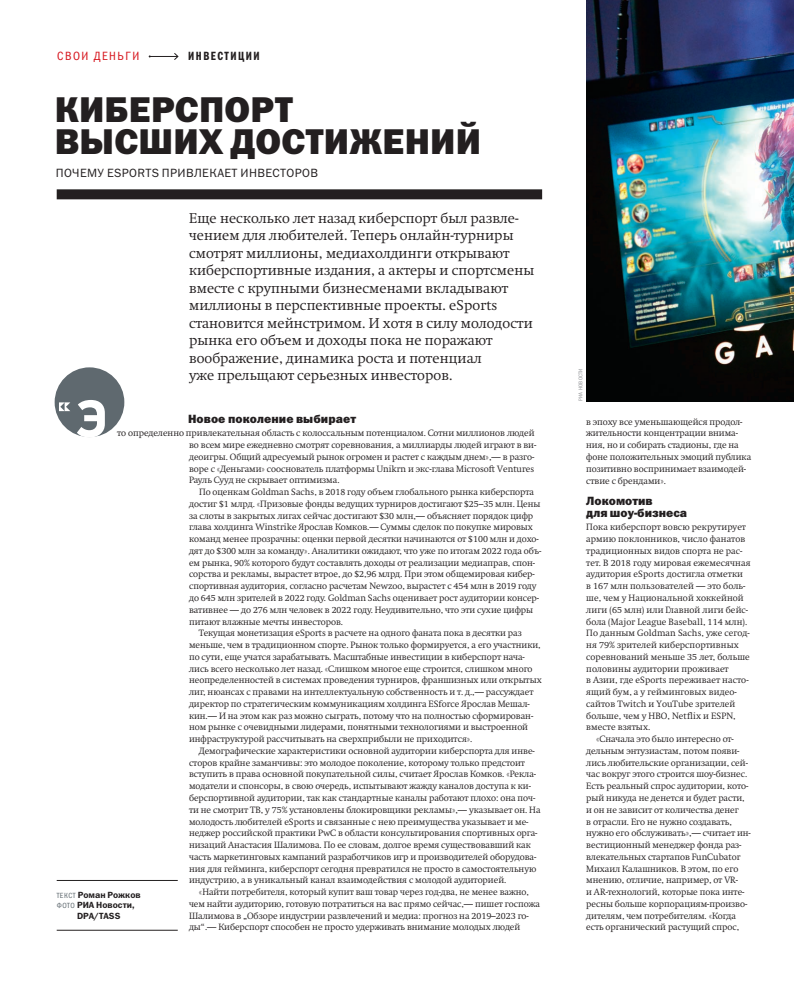
<style>
.page{position:relative;width:794px;height:993px;background:#fff}
.page>*{position:absolute;margin:0;border:0;box-sizing:border-box;transform-origin:0 0}
.t1{font:36px/32px "Franklin Gothic Heavy ITC";letter-spacing:.005em;color:#231f20}
.t2{font:14px/17.5px "Swift Light C";letter-spacing:.01em;color:#231f20}
.t3{font:12px/11.7px "Franklin Gothic Heavy ITC";letter-spacing:.005em;color:#231f20}
.t4{font:12px "Franklin Gothic Book ITC";letter-spacing:.03em;color:#231f20}
.t5{font:12px "Franklin Gothic Book Cond ITC";letter-spacing:.125em;color:#d7171f}
.t6{font:12px "Franklin Gothic Demi Cmp ITC";letter-spacing:.125em;color:#231f20}
.t7{font:9px/11.8px "Swift Light C";color:#231f20}
.t8{font:9px "Franklin Gothic Demi ITC";color:#231f20}
.t9{font:5.5px "Franklin Gothic Book Cond ITC";letter-spacing:.04em;color:#939598}
.s1{font-family:"Franklin Gothic Book Cond ITC";font-size:7.5px;color:#5f696f}
</style>
<div class="page">
<svg style="left:149px;top:53px;width:30px;height:7px"></svg>
<hr style="left:57px;top:929px;width:121px;height:1px;background:#231f20">
<div style="left:57px;top:189px;width:485px;height:10px;background:#231f20"></div>
<hr style="left:57px;top:879px;width:121px;height:1px;background:#231f20">
<img style="left:586px;top:0;width:208px;height:401px">
<div style="left:55px;top:367px;width:69px;height:70px;background:#5f696f;border-radius:50%"></div>
<svg style="left:77px;top:400px;width:28px;height:37px"></svg>
<svg style="left:59px;top:402px;width:11px;height:9px"></svg>
<h3 class="t5" style="left:57px;top:49px;width:84px">СВОИ ДЕНЬГИ</h3>
<h3 class="t6" style="left:188px;top:49px;width:73px">ИНВЕСТИЦИИ</h3>
<h1 class="t1" style="left:55px;top:95px;width:428px">КИБЕРСПОРТ<br>ВЫСШИХ ДОСТИЖЕНИЙ</h1>
<h3 class="t4" style="left:56px;top:165px;width:264px">ПОЧЕМУ ESPORTS ПРИВЛЕКАЕТ ИНВЕСТОРОВ</h3>
<p class="t2" style="left:189px;top:209px;width:347px">Еще несколько лет назад киберспорт был развле&shy;чением для любителей. Теперь онлайн-турниры смотрят миллионы, медиахолдинги открывают киберспортивные издания, а актеры и спортсмены вместе с крупными бизнесменами вкладывают миллионы в перспективные проекты. eSports становится мейнстримом. И хотя в силу молодости рынка его объем и доходы пока не поражают воображение, динамика роста и -потенциал<br>уже прельщают серьезных инвесторов.</p>
<h3 class="t3" style="left:188px;top:413px;width:169px">Новое поколение выбирает</h3>
<p class="t7" style="left:189px;top:427px;width:349px;text-indent:-72px">то определенно привлекательная область с колоссальным потенциалом. Сотни миллионов людей во всем мире ежедневно смотрят соревнования, а миллиарды людей играют в ви&shy;деоигры. Общий адресуемый рынок огромен и растет с каждым днем»,— в разго&shy;воре с «Деньгами» сооснователь платформы Unikrn и экс-глава Microsoft Ventures Рауль Сууд не скрывает оптимизма.</p>
<p class="t7" style="left:199px;top:486px;width:336px">По оценкам Goldman Sachs, в 2018 году объем глобального рынка киберспорта</p>
<p class="t7" style="left:189px;top:497px;width:353px">достиг $1 млрд. «Призовые фонды ведущих турниров достигают $25–35 млн. Цены</p>
<p class="t7" style="left:189px;top:509px;width:346px">за слоты в закрытых лигах сейчас достигают $30 млн,— объясняет порядок цифр</p>
<p class="t7" style="left:189px;top:521px;width:345px">глава холдинга Winstrike Ярослав Комков.— Суммы сделок по покупке мировых</p>
<p class="t7" style="left:189px;top:533px;width:351px">команд менее прозрачны: оценки первой десятки начинаются от $100 млн и дохо-</p>
<p class="t7" style="left:189px;top:544px;width:354px">дят до $300 млн за команду». Аналитики ожидают, что уже по итогам 2022 года объ-</p>
<p class="t7" style="left:189px;top:556px;width:348px">ем рынка, 90% которого будут составлять доходы от реализации медиаправ, спон-</p>
<p class="t7" style="left:189px;top:568px;width:347px">сорства и рекламы, вырастет втрое, до $2,96 млрд. При этом общемировая кибер-</p>
<p class="t7" style="left:189px;top:580px;width:349px">спортивная аудитория, согласно расчетам Newzoo, вырастет с 454 млн в 2019 году</p>
<p class="t7" style="left:189px;top:592px;width:351px">до 645 млн зрителей в 2022 году. Goldman Sachs оценивает рост аудитории консер-</p>
<p class="t7" style="left:189px;top:603px;width:346px">вативнее — до 276 млн человек в 2022 году. Неудивительно, что эти сухие цифры</p>
<p class="t7" style="left:189px;top:615px;width:155px">питают влажные мечты инвесторов.</p>
<p class="t7" style="left:199px;top:627px;width:324px">Текущая монетизация eSports в расчете на одного фаната пока в десятки раз</p>
<p class="t7" style="left:189px;top:639px;width:353px">меньше, чем в традиционном спорте. Рынок только формируется, а его участники,</p>
<p class="t7" style="left:189px;top:650px;width:337px">по сути, еще учатся зарабатывать. Масштабные инвестиции в киберспорт нача-</p>
<p class="t7" style="left:189px;top:662px;width:345px">лись всего несколько лет назад. «Слишком многое еще строится, слишком много</p>
<p class="t7" style="left:189px;top:674px;width:354px">неопределенностей в системах проведения турниров, франшизных или открытых</p>
<p class="t7" style="left:189px;top:686px;width:346px">лиг, нюансах с правами на интеллектуальную собственность и т. д.,— рассуждает</p>
<p class="t7" style="left:189px;top:697px;width:342px">директор по стратегическим коммуникациям холдинга ESforce Ярослав Мешал-</p>
<p class="t7" style="left:189px;top:709px;width:346px">кин.— И на этом как раз можно сыграть, потому что на полностью сформирован-</p>
<p class="t7" style="left:189px;top:721px;width:340px">ном рынке с очевидными лидерами, понятными технологиями и выстроенной</p>
<p class="t7" style="left:189px;top:733px;width:285px">инфраструктурой рассчитывать на сверхприбыли не приходится».</p>
<p class="t7" style="left:199px;top:744px;width:337px">Демографические характеристики основной аудитории киберспорта для инве-</p>
<p class="t7" style="left:189px;top:756px;width:337px">сторов крайне заманчивы: это молодое поколение, которому только предстоит</p>
<p class="t7" style="left:189px;top:768px;width:349px">вступить в права основной покупательной силы, считает Ярослав Комков. «Рекла-</p>
<p class="t7" style="left:189px;top:780px;width:343px">модатели и спонсоры, в свою очередь, испытывают жажду каналов доступа к ки-</p>
<p class="t7" style="left:189px;top:791px;width:348px">берспортивной аудитории, так как стандартные каналы работают плохо: она поч-</p>
<p class="t7" style="left:189px;top:803px;width:353px">ти не смотрит ТВ, у 75% установлены блокировщики рекламы»,— указывает он. На</p>
<p class="t7" style="left:189px;top:815px;width:341px">молодость любителей eSports и связанные с нею преимущества указывает и ме-</p>
<p class="t7" style="left:189px;top:827px;width:350px">неджер российской практики PwC в области консультирования спортивных орга-</p>
<p class="t7" style="left:189px;top:838px;width:343px">низаций Анастасия Шалимова. По ее словам, долгое время существовавший как</p>
<p class="t7" style="left:189px;top:850px;width:349px">часть маркетинговых кампаний разработчиков игр и производителей оборудова-</p>
<p class="t7" style="left:189px;top:862px;width:349px">ния для гейминга, киберспорт сегодня превратился не просто в самостоятельную</p>
<p class="t7" style="left:189px;top:874px;width:319px">индустрию, а в уникальный канал взаимодействия с молодой аудиторией.</p>
<p class="t7" style="left:199px;top:885px;width:331px">«Найти потребителя, который купит ваш товар через год-два, не менее важно,</p>
<p class="t7" style="left:189px;top:897px;width:352px">чем найти аудиторию, готовую потратиться на вас прямо сейчас,— пишет госпожа</p>
<p class="t7" style="left:189px;top:909px;width:341px">Шалимова в „Обзоре индустрии развлечений и медиа: прогноз на 2019–2023 го-</p>
<p class="t7" style="left:189px;top:921px;width:333px">ды“.— Киберспорт способен не просто удерживать внимание молодых людей</p>
<p class="t8" style="left:57px;top:889px;width:86px"><span class="s1">ТЕКСТ</span> Роман Рожков</p>
<p class="t8" style="left:57px;top:899px;width:79px"><span class="s1">ФОТО</span> РИА Новости,</p>
<p class="t8" style="left:77px;top:910px;width:45px">DPA/TASS</p>
<p class="t9" style="left:577px;top:401px;width:34px;rotate:-90deg">РИА НОВОСТИ</p>
<p class="t7" style="left:586px;top:415px;width:166px">в эпоху все уменьшающейся продол&shy;жительности концентрации внима&shy;ния, но и собирать стадионы, где на фоне положительных эмоций публика позитивно воспринимает взаимодей&shy;ствие с брендами».</p>
<h3 class="t3" style="left:586px;top:495px;width:102px">Локомотив<br>для шоу-бизнеса</h3>
<p class="t7" style="left:586px;top:521px;width:161px">Пока киберспорт вовсю рекрутирует</p>
<p class="t7" style="left:586px;top:533px;width:161px">армию поклонников, число фанатов</p>
<p class="t7" style="left:586px;top:544px;width:158px">традиционных видов спорта не рас-</p>
<p class="t7" style="left:586px;top:556px;width:166px">тет. В 2018 году мировая ежемесячная</p>
<p class="t7" style="left:586px;top:568px;width:158px">аудитория eSports достигла отметки</p>
<p class="t7" style="left:586px;top:580px;width:161px">в 167 млн пользователей — это боль-</p>
<p class="t7" style="left:586px;top:591px;width:159px">ше, чем у Национальной хоккейной</p>
<p class="t7" style="left:586px;top:603px;width:163px">лиги (65 млн) или Главной лиги бейс-</p>
<p class="t7" style="left:586px;top:615px;width:163px">бола (Major League Baseball, 114 млн).</p>
<p class="t7" style="left:586px;top:627px;width:165px">По данным Goldman Sachs, уже сегод-</p>
<p class="t7" style="left:586px;top:638px;width:154px">ня 79% зрителей киберспортивных</p>
<p class="t7" style="left:586px;top:650px;width:165px">соревнований меньше 35 лет, больше</p>
<p class="t7" style="left:586px;top:662px;width:144px">половины аудитории проживает</p>
<p class="t7" style="left:586px;top:674px;width:164px">в Азии, где eSports переживает насто-</p>
<p class="t7" style="left:586px;top:686px;width:152px">ящий бум, а у гейминговых видео-</p>
<p class="t7" style="left:586px;top:697px;width:151px">сайтов Twitch и YouTube зрителей</p>
<p class="t7" style="left:586px;top:709px;width:151px">больше, чем у HBO, Netflix и ESPN,</p>
<p class="t7" style="left:586px;top:721px;width:66px">вместе взятых.</p>
<p class="t7" style="left:596px;top:733px;width:139px">«Сначала это было интересно от-</p>
<p class="t7" style="left:586px;top:744px;width:155px">дельным энтузиастам, потом появи-</p>
<p class="t7" style="left:586px;top:756px;width:163px">лись любительские организации, сей-</p>
<p class="t7" style="left:586px;top:768px;width:162px">час вокруг этого строится шоу-бизнес.</p>
<p class="t7" style="left:586px;top:780px;width:163px">Есть реальный спрос аудитории, кото-</p>
<p class="t7" style="left:586px;top:791px;width:160px">рый никуда не денется и будет расти,</p>
<p class="t7" style="left:586px;top:803px;width:154px">и он не зависит от количества денег</p>
<p class="t7" style="left:586px;top:815px;width:147px">в отрасли. Его не нужно создавать,</p>
<p class="t7" style="left:586px;top:827px;width:166px">нужно его обслуживать»,— считает ин-</p>
<p class="t7" style="left:586px;top:838px;width:157px">вестиционный менеджер фонда раз-</p>
<p class="t7" style="left:586px;top:850px;width:156px">влекательных стартапов FunCubator</p>
<p class="t7" style="left:586px;top:862px;width:154px">Михаил Калашников. В этом, по его</p>
<p class="t7" style="left:586px;top:874px;width:153px">мнению, отличие, например, от VR-</p>
<p class="t7" style="left:586px;top:885px;width:160px">и AR-технологий, которые пока инте-</p>
<p class="t7" style="left:586px;top:897px;width:163px">ресны больше корпорациям-произво-</p>
<p class="t7" style="left:586px;top:909px;width:151px">дителям, чем потребителям. «Когда</p>
<p class="t7" style="left:586px;top:921px;width:154px">есть органический растущий спрос,</p>
</div>
